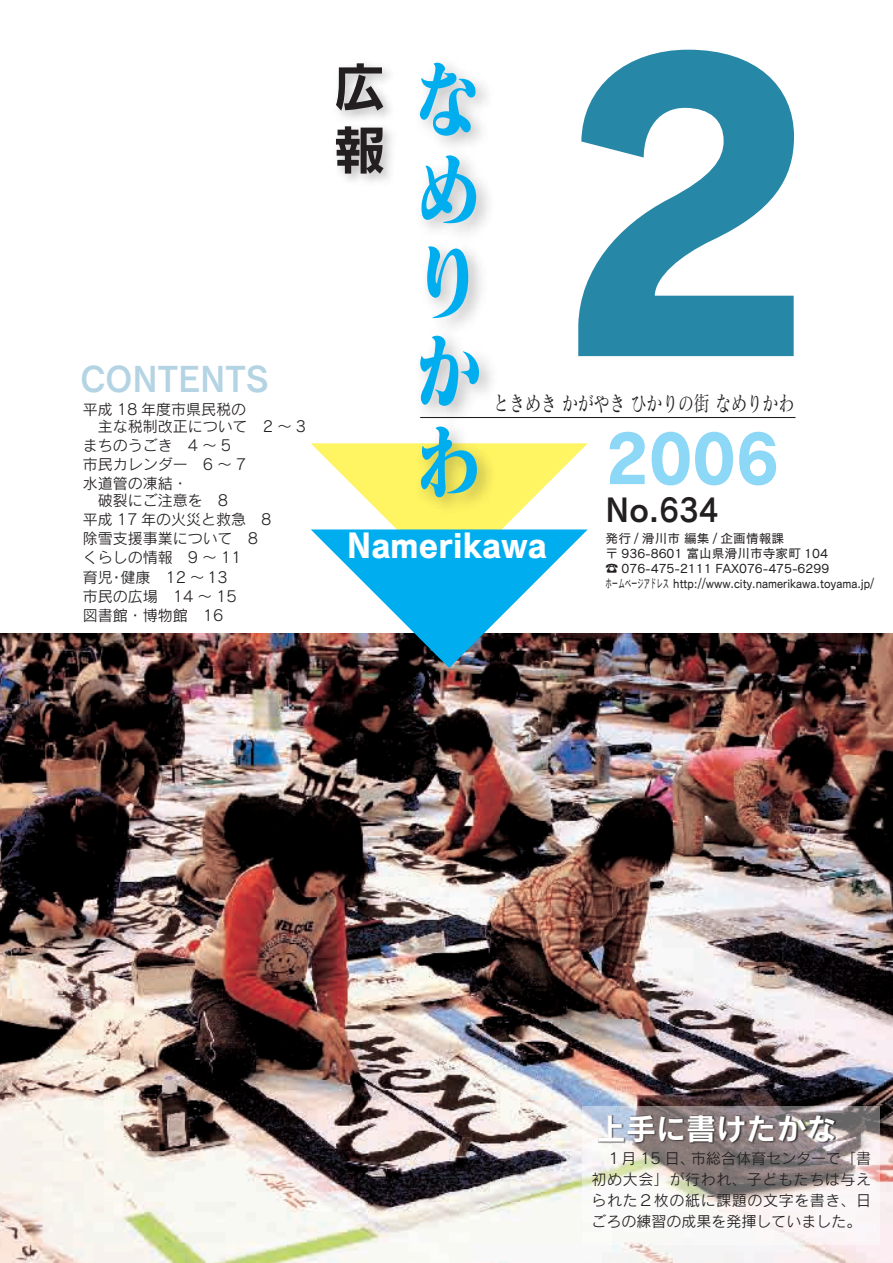
<style>
.page{position:relative;width:893px;height:1263px;background:#fff}
.page>*{position:absolute;margin:0;border:0;box-sizing:border-box;transform-origin:0 0}
.t1{font:382.5px "Rodin Pro EB";color:#2787a6}
.t2{font:82.5px/90.8px "Matisse Pro EB";color:#00aeef;scale:.8 1}
.t3{font:69px "Cezanne Pro B";color:#8dd7f7}
.t4{font:52.5px/63px "Rodin Pro B";color:#231f20}
.t5{font:36px "Cezanne Pro DB";color:#b4d4e4}
.t6{font:34.5px "Cezanne Pro B";color:#fff}
.t7{font:33.75px "Cezanne Pro DB";color:#231f20}
.t8{font:30px "Rodin Pro B";color:#fff}
.t9{font:21px "Matisse Pro M";color:#231f20;scale:.75 1}
.t10{font:15px/19.2px "Rodin Pro M";color:#231f20}
.t11{font:15px/21.3px "Rodin Pro M";letter-spacing:.04em;color:#231f20}
.t12{font:12.75px/14.9px "Cezanne Pro M";color:#231f20}
</style>
<div class="page">
<img style="left:0;top:633px;width:893px;height:630px">
<svg style="left:311px;top:443px;width:277px;height:225px"></svg>
<div style="left:411px;top:52px;width:91px;height:466px;background:#231f20;opacity:.3"></div>
<div style="left:330px;top:57px;width:68px;height:131px;background:#231f20;opacity:.3"></div>
<hr style="left:420px;top:417px;width:375px;height:1px;background:#231f20">
<svg style="left:583px;top:1105px;width:297px;height:139px"></svg>
<div style="left:599px;top:1115px;width:237px;height:28px;background:#231f20;opacity:.9"></div>
<h3 class="t5" style="left:80px;top:355px;width:190px">CONTENTS</h3>
<p class="t10" style="left:83px;top:399px;width:165px">平成 18 年度市県民税の</p>
<p class="t10" style="left:263px;top:416px;width:45px">2~3</p>
<p class="t10" style="left:188px;top:416px;width:61px;text-indent:-105px">　主な税制改正について<br>4~5</p>
<p class="t10" style="left:83px;top:435px;width:91px">まちのうごき</p>
<p class="t10" style="left:83px;top:454px;width:107px">市民カレンダー</p>
<p class="t10" style="left:83px;top:473px;width:107px">水道管の凍結・</p>
<p class="t10" style="left:203px;top:454px;width:45px">6~7</p>
<p class="t10" style="left:83px;top:490px;width:121px">　破裂にご注意を</p>
<p class="t10" style="left:218px;top:490px;width:12px">8</p>
<p class="t10" style="left:83px;top:509px;width:165px">平成 17 年の火災と救急</p>
<p class="t10" style="left:261px;top:509px;width:12px">8</p>
<p class="t10" style="left:188px;top:528px;width:55px;text-indent:-105px">除雪支援事業について<br>9~11</p>
<p class="t10" style="left:165px;top:548px;width:64px;text-indent:-82px">くらしの情報<br>12~13</p>
<p class="t10" style="left:83px;top:567px;width:69px">育児･健康</p>
<p class="t10" style="left:83px;top:586px;width:76px">市民の広場</p>
<p class="t10" style="left:173px;top:586px;width:65px">14~15</p>
<p class="t10" style="left:83px;top:605px;width:107px">図書館・博物館</p>
<p class="t10" style="left:203px;top:605px;width:22px">16</p>
<p class="t10" style="left:248px;top:528px;width:12px">8</p>
<h3 class="t4" style="left:333px;top:53px;width:52px">広報</h3>
<h2 class="t2" style="left:415px;top:51px;width:82px">なめりかわ</h2>
<h1 class="t1" style="left:550px;top:-53px;width:265px">2</h1>
<h3 class="t9" style="left:494px;top:390px;width:402px">ときめきかがやきひかりの街なめりかわ</h3>
<h3 class="t3" style="left:606px;top:415px;width:175px">2006</h3>
<h3 class="t7" style="left:606px;top:488px;width:114px">No.634</h3>
<h3 class="t6" style="left:347px;top:524px;width:202px">Namerikawa</h3>
<p class="t12" style="left:606px;top:531px;width:270px">発行 / 滑川市編集 / 企画情報課<br>〒 936-8601 富山県滑川市寺家町 104<br>☎ 076-475-2111 FAX076-475-6299<br>ホームページアドレス http://www.city.namerikawa.toyama j p. /</p>
<h3 class="t8" style="left:596px;top:1108px;width:242px">上手に書けたかな</h3>
<p class="t10" style="left:691px;top:1148px;width:182px">市総合体育センターで「書</p>
<p class="t11" style="left:591px;top:1147px;width:281px">　１月 15 日、<br>初め大会」が行われ、子どもたちは与えられた２枚の紙に課題の文字を書き、日ごろの練習の成果を発揮していました。</p>
</div>
